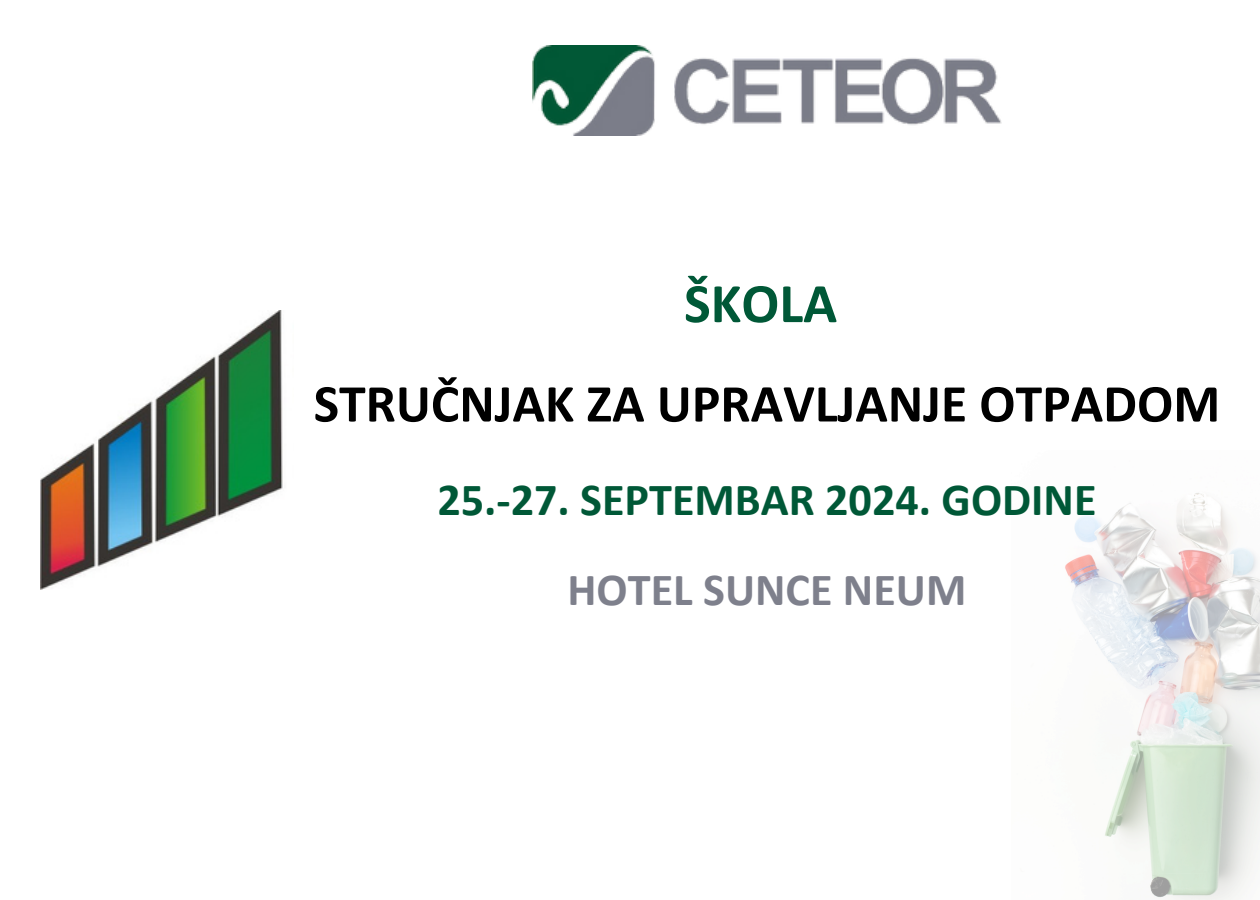
<style>
.page{position:relative;width:1260px;height:900px;background:#fff}
.page>*{position:absolute;margin:0;border:0;box-sizing:border-box;transform-origin:0 0}
.t1{font:700 56.25px "Calibri";color:#005837}
.t2{font:700 53.75px "Calibri";color:#000}
.t3{font:700 46.25px "Calibri";color:#005837}
.t4{font:700 46.25px "Calibri";color:#7e808c}
</style>
<div class="page">
<img style="left:1065px;top:493px;width:195px;height:407px">
<img style="left:40px;top:310px;width:243px;height:280px">
<img style="left:532px;top:45px;width:469px;height:90px">
<h1 class="t1" style="left:684px;top:280px;width:154px">ŠKOLA</h1>
<h1 class="t2" style="left:314px;top:381px;width:908px">STRUČNJAK ZA UPRAVLJANJE OTPADOM</h1>
<p class="t3" style="left:437px;top:481px;width:661px">25.-27. SEPTEMBAR 2024. GODINE</p>
<p class="t4" style="left:568px;top:571px;width:400px">HOTEL SUNCE NEUM</p>
</div>
